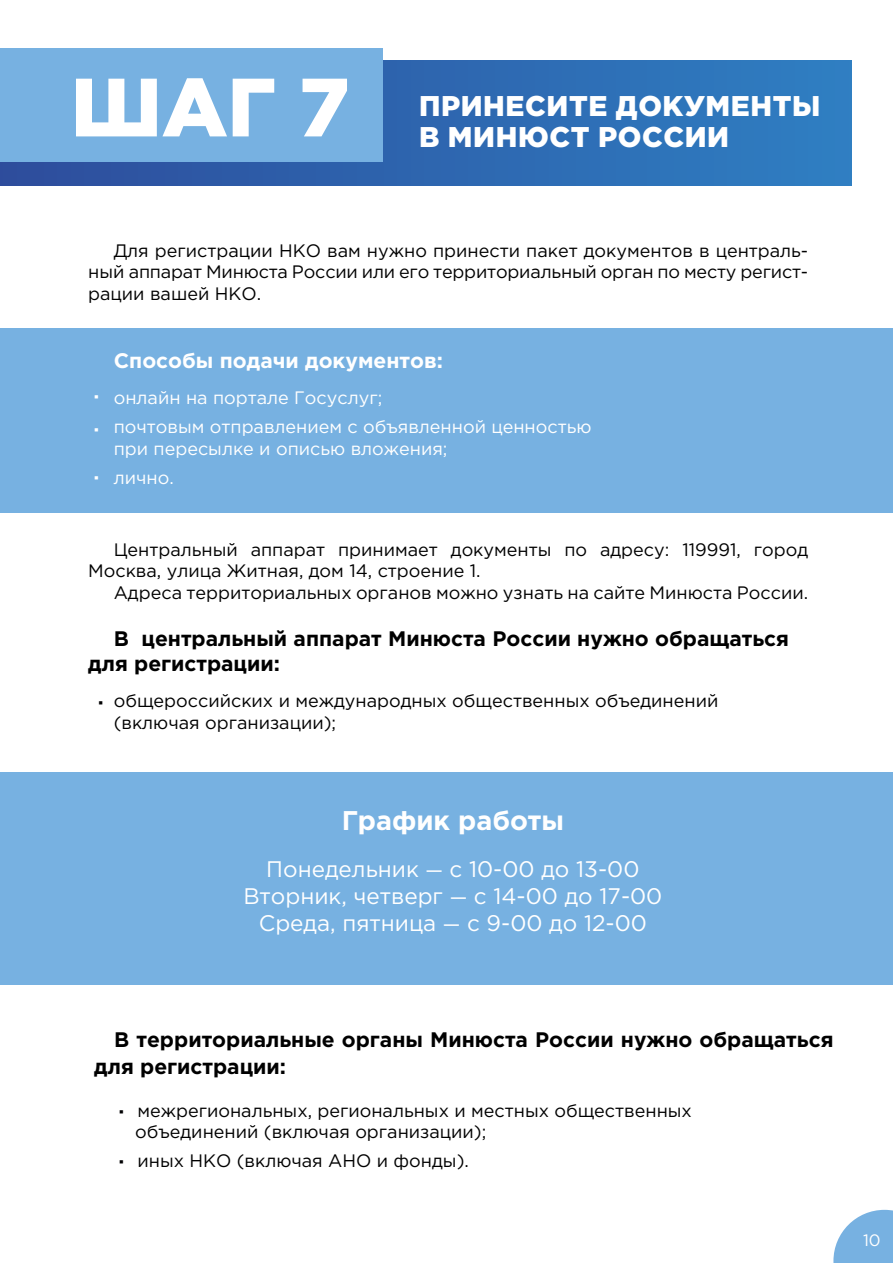
<style>
.page{position:relative;width:893px;height:1263px;background:#fff}
.page>*{position:absolute;margin:0;border:0;box-sizing:border-box;transform-origin:0 0}
.t1{font:900 82.5px "Gotham Pro";color:#fff}
.t2{font:900 28.5px/30px "Gotham Pro";letter-spacing:.02em;color:#fff}
.t3{font:700 27px "Gotham Pro";color:#fff}
.t4{font:22.5px/27px "Gotham Pro";color:#fff;text-align:center}
.t5{font:700 21px/25.2px "Gotham Pro";color:#000}
.t6{font:700 21px "Gotham Pro";color:#fff}
.t7{font:18px/21.6px "Gotham Pro";color:#000}
.t8{font:18px/29.1px "Gotham Pro";color:#fff}
.t9{font:900 16.5px/33px "Gotham Pro";color:#fff}
.t10{font:16.5px "Gotham Pro";color:#fff}
.t11{font:900 16.5px "Gotham Pro";color:#020203}
.s1{font-size:19.5px}
.s2{font-weight:900;font-size:16.5px;color:#020203}
</style>
<div class="page">
<svg style="left:833px;top:1210px;width:60px;height:53px"></svg>
<div style="left:0;top:328px;width:893px;height:185px;background:#77b1e1"></div>
<div style="left:0;top:61px;width:851px;height:124px;background:linear-gradient(to right,#2d4c9c,#2f7fc2)"></div>
<div style="left:0;top:48px;width:382px;height:114px;background:#77b1e1"></div>
<div style="left:0;top:772px;width:893px;height:212px;background:#77b1e1"></div>
<h1 class="t1" style="left:71px;top:60px;width:280px">ШАГ 7</h1>
<h2 class="t2" style="left:419px;top:91px;width:403px">ПРИНЕСИТЕ ДОКУМЕНТЫ<br>В МИНЮСТ РОССИИ</h2>
<p class="t7" style="left:88px;top:239px;width:722px;text-align:justify;text-indent:26px">Для регистрации НКО вам нужно принести пакет документов в централь&shy;ный аппарат Минюста России или его территориальный орган по месту регист&shy;рации вашей НКО.</p>
<p class="t9" style="left:94px;top:379px;width:6px">· ·</p>
<p class="t9" style="left:94px;top:460px;width:6px">·</p>
<p class="t6" style="left:114px;top:349px;width:331px">Способы подачи документов:</p>
<p class="t8" style="left:114px;top:383px;width:479px">онлайн на портале Госуслуг;<br>почтовым отправлением с объявленной ценностью</p>
<p class="t8" style="left:114px;top:434px;width:335px">при пересылке и описью вложения; лично.</p>
<p class="t7" style="left:88px;top:538px;width:721px;text-indent:26px">Центральный аппарат принимает документы по адресу: 119991, город<br>Москва, улица Житная, дом 14, строение 1.</p>
<p class="t7" style="left:114px;top:582px;width:696px">Адреса территориальных органов можно узнать на сайте Минюста России.</p>
<p class="t5" style="left:88px;top:625px;width:702px;text-indent:26px">В центральный аппарат Минюста России нужно обращаться для регистрации:</p>
<p class="t7" style="left:114px;top:690px;width:606px">общероссийских и международных общественных объединений (включая организации);</p>
<p class="t11" style="left:99px;top:693px;width:6px">·</p>
<h3 class="t3" style="left:342px;top:805px;width:224px">График работы</h3>
<p class="t4" style="left:243px;top:855px;width:420px">Понедельник <span class="s1">—</span> с 10-00 до 13-00<br>Вторник, четверг <span class="s1">—</span> с 14-00 до 17-00<br>Среда, пятница <span class="s1">—</span> с 9-00 до 12-00</p>
<p class="t5" style="left:94px;top:1027px;width:739px;line-height:26.7px;text-indent:20px">В территориальные органы Минюста России нужно обращаться для регистрации:</p>
<p class="t7" style="left:135px;top:1099px;width:558px;text-indent:-16px"><span class="s2">·</span> межрегиональных, региональных и местных общественных объединений (включая организации);</p>
<p class="t7" style="left:119px;top:1150px;width:351px"><span class="s2">·</span> иных НКО (включая АНО и фонды).</p>
<p class="t10" style="left:863px;top:1231px;width:19px">10</p>
</div>
